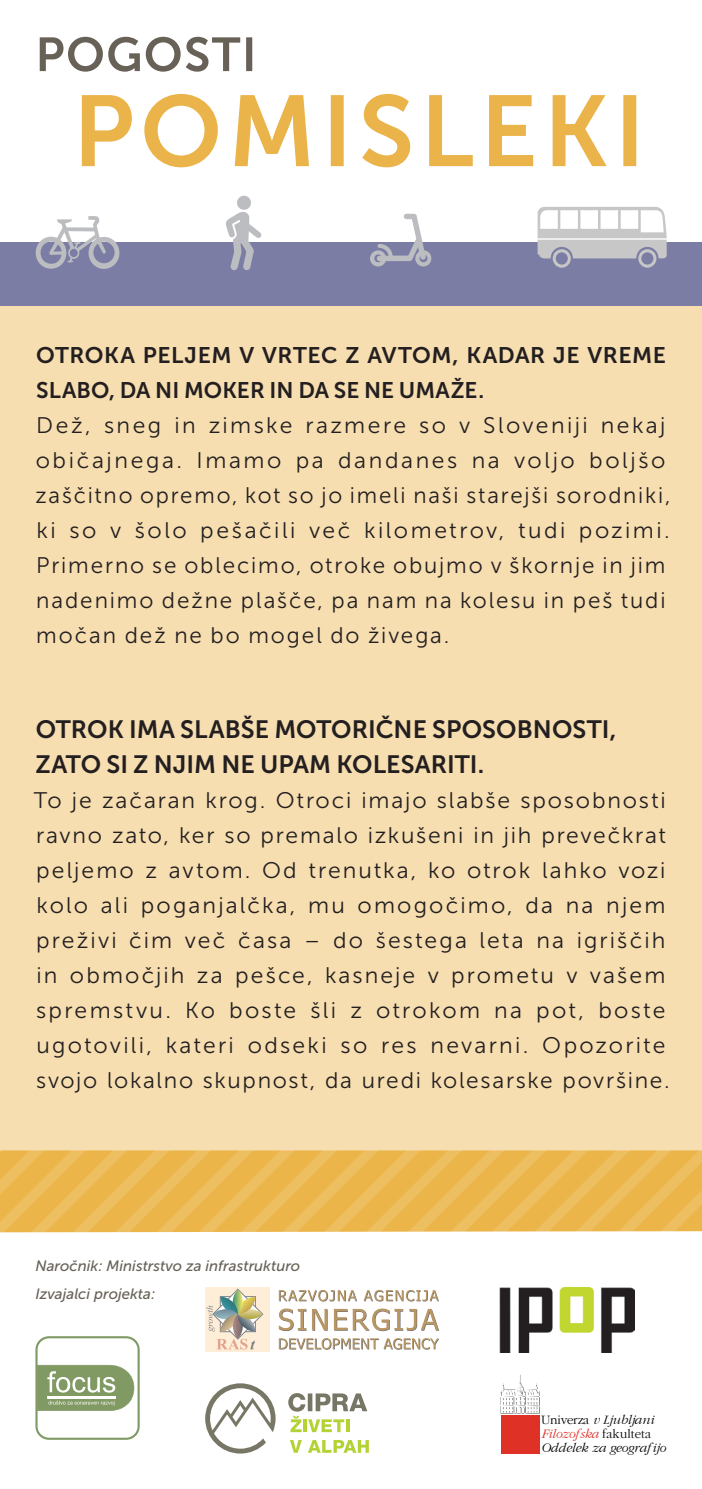
<style>
.page{position:relative;width:702px;height:1489px;background:#fff}
.page>*{position:absolute;margin:0;border:0;box-sizing:border-box;transform-origin:0 0}
.PROBNA{font:25px/35px "Museo Sans 700";color:#231f20}
.PROBNA-2{font:22.5px/35px "Museo Sans 300";letter-spacing:.085em;color:#231f20}
.PROBNA-3{font:22.5px/35px "Museo Sans 700";letter-spacing:.02em;color:#231f20}
.t1{font:italic 15px "Museo Sans 500";color:#676157}
.t2{font:italic 300 11.25px/13.8px "Garamond";color:#000}
.s1{font-style:normal}
.s2{color:#e03127}
</style>
<div class="page">
<svg style="left:0;top:1150px;width:702px;height:83px;background:#ebb954"></svg>
<div style="left:0;top:305px;width:702px;height:845px;background:#f7deb0"></div>
<div style="left:0;top:242px;width:702px;height:63px;background:#7b7da4"></div>
<svg style="left:35px;top:216px;width:85px;height:53px"></svg>
<svg style="left:226px;top:196px;width:35px;height:74px"></svg>
<svg style="left:370px;top:214px;width:61px;height:53px"></svg>
<svg style="left:537px;top:207px;width:130px;height:61px"></svg>
<svg style="left:82px;top:94px;width:554px;height:73px"></svg>
<svg style="left:40px;top:37px;width:212px;height:35px"></svg>
<svg style="left:290px;top:1440px;width:12px;height:12px"></svg>
<svg style="left:308px;top:1440px;width:61px;height:12px"></svg>
<svg style="left:205px;top:1383px;width:70px;height:70px"></svg>
<svg style="left:288px;top:1393px;width:79px;height:38px"></svg>
<div style="left:205px;top:1287px;width:64px;height:64px;background:#feedd7"></div>
<svg style="left:206px;top:1288px;width:57px;height:61px"></svg>
<svg style="left:279px;top:1338px;width:160px;height:11px"></svg>
<svg style="left:279px;top:1308px;width:27px;height:22px"></svg>
<svg style="left:312px;top:1308px;width:16px;height:22px"></svg>
<svg style="left:334px;top:1308px;width:105px;height:22px"></svg>
<svg style="left:279px;top:1290px;width:78px;height:11px"></svg>
<svg style="left:363px;top:1290px;width:76px;height:11px"></svg>
<svg style="left:35px;top:1336px;width:105px;height:103px"></svg>
<div style="left:500px;top:1414px;width:39px;height:39px;background:#e03127"></div>
<svg style="left:500px;top:1374px;width:39px;height:39px"></svg>
<img style="left:499px;top:1287px;width:135px;height:64px">
<p class="PROBNA-3" style="left:36px;top:337px;width:631px">OTROKA PELJEM V VRTEC Z AVTOM, KADAR JE VREME<br>SLABO, DA NI MOKER IN DA SE NE UMAŽE.</p>
<p class="PROBNA-2" style="left:35px;top:408px;width:636px">Dež, sneg in zimske razmere so v Sloveniji nekaj običajnega. Imamo pa dandanes na voljo boljšo zaščitno opremo, kot so jo imeli naši starejši sorodniki, ki so v šolo pešačili več kilometrov, tudi pozimi.<br>Primerno se oblecimo, otroke obujmo v škornje in jim nadenimo dežne plašče, pa nam na kolesu in peš tudi močan dež ne bo mogel do živega.</p>
<p class="PROBNA" style="left:35px;top:711px;width:582px">OTROK IMA SLABŠE MOTORIČNE SPOSOBNOSTI,<br>ZATO SI Z NJIM NE UPAM KOLESARITI.</p>
<p class="PROBNA-2" style="left:34px;top:783px;width:637px">To je začaran krog. Otroci imajo slabše sposobnosti ravno zato, ker so premalo izkušeni in jih prevečkrat peljemo z avtom. Od trenutka, ko otrok lahko vozi kolo ali poganjalčka, mu omogočimo, da na njem preživi čim več časa – do šestega leta na igriščih in območjih za pešce, kasneje v prometu v vašem spremstvu. Ko boste šli z otrokom na pot, boste ugotovili, kateri odseki so res nevarni. Opozorite svojo lokalno skupnost, da uredi kolesarske površine.</p>
<p class="t1" style="left:35px;top:1257px;width:266px">Naročnik: Ministrstvo za infrastrukturo</p>
<p class="t1" style="left:35px;top:1284px;width:121px">Izvajalci projekta:</p>
<p class="t2" style="left:541px;top:1413px;width:126px"><span class="s1">Univerza</span> v Ljubljani<br><span class="s2">Filozofska</span> <span class="s1">fakulteta<br></span>Oddelek za geografijo</p>
</div>
